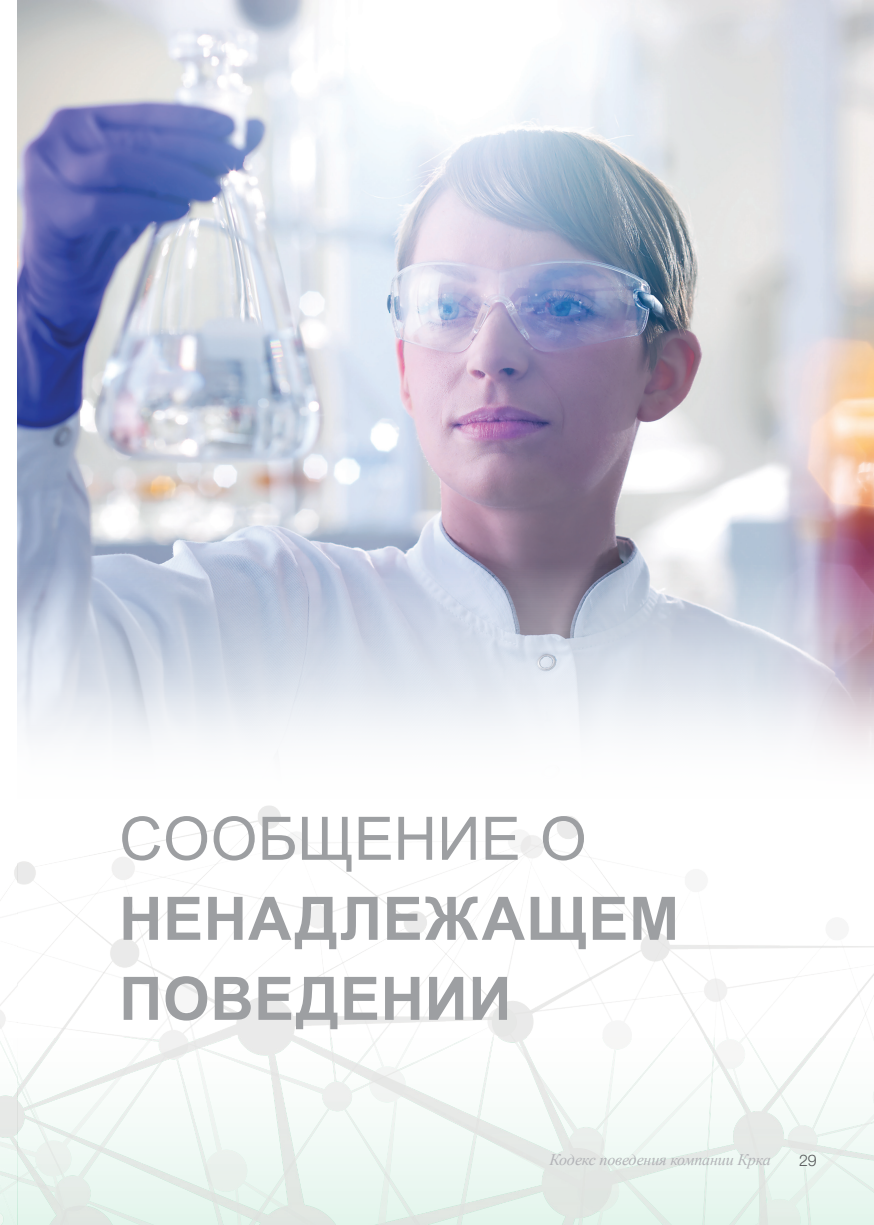
<style>
.page{position:relative;width:874px;height:1225px;background:#fff}
.page>*{position:absolute;margin:0;border:0;box-sizing:border-box;transform-origin:0 0}
.NASLOV_roman{font:700 60px/80px "Arial";letter-spacing:.01em;color:#9d9fa2}
.t1{font:italic 16px "Times New Roman";letter-spacing:-.01em;color:#b2b3b7}
.t2{font:300 16px "Helvetica Neue LT Pro";color:#57585a}
.s1{font-weight:400}
</style>
<div class="page">
<img style="left:17px;top:0;width:856px;height:479px">
<svg style="left:17px;top:479px;width:856px;height:14px"></svg>
<img style="left:0;top:493px;width:873px;height:732px">
<p class="NASLOV_roman" style="left:119px;top:800px;width:561px"><span class="s1">СООБЩЕНИЕ О<br></span>НЕНАДЛЕЖАЩЕМ<br>ПОВЕДЕНИИ</p>
<p class="t1" style="left:549px;top:1148px;width:223px">Кодекс поведения компании Крка</p>
<p class="t2" style="left:798px;top:1151px;width:19px">29</p>
</div>
